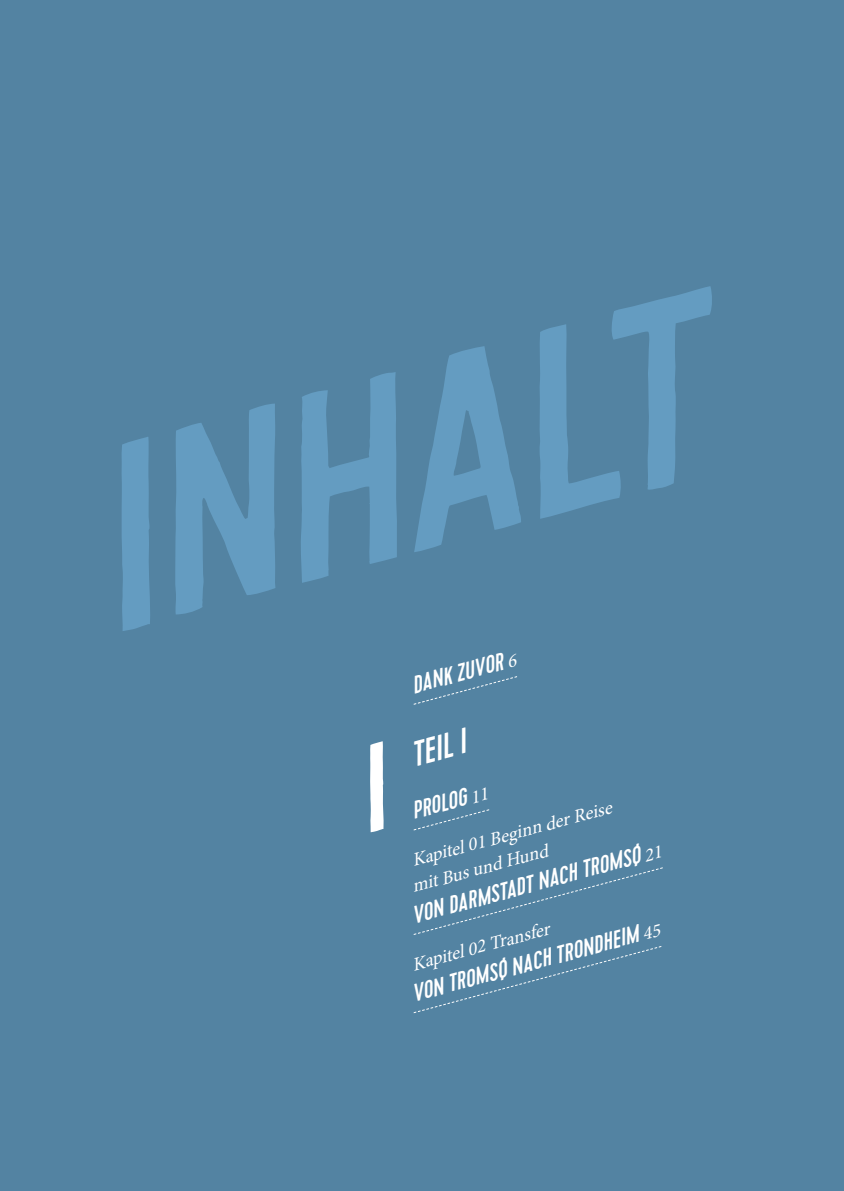
<style>
.page{position:relative;width:844px;height:1191px;background:#fff}
.page>*{position:absolute;margin:0;border:0;box-sizing:border-box;transform-origin:0 0}
.t1{font:italic 261.8px "Festivo Letters No 19";color:#649cc1}
.t2{font:italic 500 35px "Cervo";color:#fff}
.t3{font:italic 500 24.5px "Cervo";color:#fff}
.t4{font:italic 18.72px/25.4px "Minion Pro";color:#fff}
.s1{font-family:"Minion Pro";font-weight:400;font-size:18.72px}
</style>
<div class="page">
<div style="left:0;top:0;width:843px;height:1191px;background:#5383a2"></div>
<svg style="left:413px;top:676px;width:104px;height:29px"></svg>
<svg style="left:413px;top:809px;width:77px;height:22px"></svg>
<svg style="left:413px;top:867px;width:250px;height:68px"></svg>
<svg style="left:413px;top:946px;width:249px;height:67px"></svg>
<h1 class="t1" style="left:55px;top:459px;width:643px;rotate:-15deg">INHALT</h1>
<p class="t3" style="left:409px;top:676px;width:108px;rotate:-15deg">DANK ZUVOR <span class="s1">6</span></p>
<h2 class="t2" style="left:407px;top:742px;width:57px;rotate:-15deg">TEIL I</h2>
<p class="t3" style="left:409px;top:802px;width:80px;rotate:-15deg">PROLOG <span class="s1">11</span></p>
<p class="t4" style="left:402px;top:851px;width:214px;text-indent:7px;rotate:-15deg">Kapitel 01 Beginn der Reise mit Bus und Hund</p>
<p class="t3" style="left:409px;top:907px;width:259px;rotate:-15deg">VON DARMSTADT NACH TROMSØ <span class="s1">21</span></p>
<p class="t4" style="left:409px;top:954px;width:143px;rotate:-15deg">Kapitel 02 Transfer</p>
<p class="t3" style="left:409px;top:985px;width:258px;rotate:-15deg">VON TROMSØ NACH TRONDHEIM <span class="s1">45</span></p>
</div>
